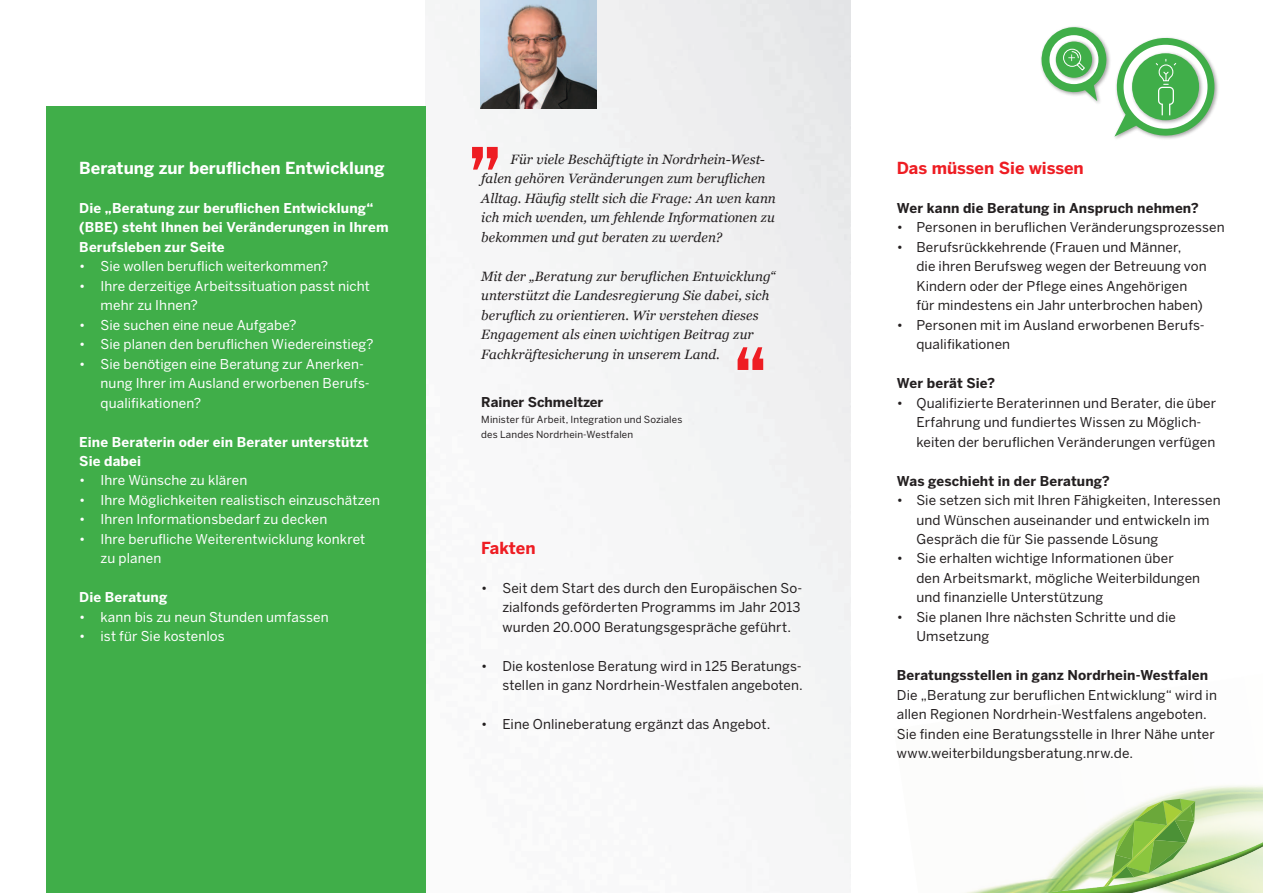
<style>
.page{position:relative;width:1263px;height:893px;background:#fff}
.page>*{position:absolute;margin:0;border:0;box-sizing:border-box;transform-origin:0 0}
.t1{font:700 16.5px "Benton Sans";color:#fff}
.t2{font:700 16.5px "Benton Sans";color:#ee1d23}
.t3{font:13.5px/19.5px "Benton Sans";letter-spacing:.01em;color:#231f20}
.t4{font:13.5px/19.5px "Benton Sans";letter-spacing:.01em;color:#fff}
.t5{font:italic 13.5px/19.5px "Georgia";letter-spacing:.005em;color:#231f20}
.t6{font:700 13.5px/19.5px "Benton Sans";letter-spacing:.01em;color:#fff}
.t7{font:700 13.5px "Benton Sans";letter-spacing:.01em;color:#231f20}
.t8{font:9.75px/15px "Benton Sans";letter-spacing:.015em;color:#231f20}
</style>
<div class="page">
<img style="left:425px;top:0;width:425px;height:893px">
<img style="left:480px;top:0;width:117px;height:108px">
<div style="left:46px;top:106px;width:379px;height:787px;background:#40ae49"></div>
<svg style="left:472px;top:147px;width:26px;height:23px"></svg>
<svg style="left:738px;top:347px;width:25px;height:23px"></svg>
<div style="left:1113px;top:36px;width:106px;height:105px;background:#231f20;opacity:.4"></div>
<svg style="left:1041px;top:26px;width:178px;height:112px"></svg>
<img style="left:960px;top:791px;width:303px;height:102px">
<p class="t1" style="left:79px;top:158px;width:307px">Beratung zur beruflichen Entwicklung</p>
<p class="t6" style="left:79px;top:198px;width:311px">Die „Beratung zur beruflichen Entwicklung“ (BBE) steht Ihnen bei Veränderungen in Ihrem<br>Berufsleben zur Seite</p>
<p class="t4" style="left:79px;top:256px;width:250px">• Sie wollen beruflich weiterkommen?</p>
<p class="t4" style="left:101px;top:276px;width:271px;text-indent:-21px">• Ihre derzeitige Arbeitssituation passt nicht mehr zu Ihnen?</p>
<p class="t4" style="left:79px;top:315px;width:219px">• Sie suchen eine neue Aufgabe?</p>
<p class="t4" style="left:79px;top:334px;width:296px">• Sie planen den beruflichen Wiedereinstieg?</p>
<p class="t4" style="left:101px;top:354px;width:271px;text-indent:-21px">• Sie benötigen eine Beratung zur Anerken&shy;nung Ihrer im Ausland erworbenen Berufs&shy;qualifikationen?</p>
<p class="t6" style="left:79px;top:432px;width:291px">Eine Beraterin oder ein Berater unterstützt<br>Sie dabei</p>
<p class="t4" style="left:79px;top:471px;width:170px">• Ihre Wünsche zu klären</p>
<p class="t4" style="left:79px;top:490px;width:302px">• Ihre Möglichkeiten realistisch einzuschätzen</p>
<p class="t4" style="left:79px;top:510px;width:250px">• Ihren Informationsbedarf zu decken</p>
<p class="t4" style="left:101px;top:529px;width:266px;text-indent:-21px">• Ihre berufliche Weiterentwicklung konkret zu planen</p>
<p class="t6" style="left:79px;top:588px;width:90px">Die Beratung</p>
<p class="t4" style="left:79px;top:607px;width:251px">• kann bis zu neun Stunden umfassen</p>
<p class="t4" style="left:79px;top:627px;width:147px">• ist für Sie kostenlos</p>
<p class="t5" style="left:481px;top:149px;width:296px;text-indent:29px">Für viele Beschäftigte in Nordrhein-West&shy;falen gehören Veränderungen zum beruflichen Alltag. Häufig stellt sich die Frage: An wen kann ich mich wenden, um fehlende Informationen zu bekommen und gut beraten zu werden?</p>
<p class="t5" style="left:481px;top:266px;width:296px">Mit der „Beratung zur beruflichen Entwicklung“ unterstützt die Landesregierung Sie dabei, sich beruflich zu orientieren. Wir verstehen dieses Engagement als einen wichtigen Beitrag zur Fachkräftesicherung in unserem Land.</p>
<p class="t7" style="left:481px;top:394px;width:124px">Rainer Schmeltzer</p>
<p class="t8" style="left:481px;top:411px;width:203px">Minister für Arbeit, Integration und Soziales des Landes Nordrhein-Westfalen</p>
<p class="t2" style="left:481px;top:538px;width:56px">Fakten</p>
<p class="t3" style="left:502px;top:578px;width:302px;text-indent:-21px">• Seit dem Start des durch den Europäischen So&shy;zialfonds geförderten Programms im Jahr 2013 wurden 20.000 Beratungsgespräche geführt.</p>
<p class="t3" style="left:481px;top:656px;width:323px;text-align:right">• Die kostenlose Beratung wird in 125 Beratungs&shy;stellen in ganz Nordrhein-Westfalen angeboten.</p>
<p class="t3" style="left:481px;top:714px;width:290px">• Eine Onlineberatung ergänzt das Angebot.</p>
<p class="t2" style="left:897px;top:158px;width:188px">Das müssen Sie wissen</p>
<p class="t7" style="left:897px;top:200px;width:303px">Wer kann die Beratung in Anspruch nehmen?</p>
<p class="t3" style="left:897px;top:217px;width:329px">• Personen in beruflichen Veränderungsprozessen</p>
<p class="t3" style="left:916px;top:237px;width:292px;text-indent:-19px">• Berufsrückkehrende (Frauen und Männer,<br>die ihren Berufsweg wegen der Betreuung von Kindern oder der Pflege eines Angehörigen für mindestens ein Jahr unterbrochen haben)</p>
<p class="t3" style="left:916px;top:315px;width:290px;text-indent:-19px">• Personen mit im Ausland erworbenen Berufs&shy;qualifikationen</p>
<p class="t7" style="left:897px;top:375px;width:100px">Wer berät Sie?</p>
<p class="t3" style="left:916px;top:393px;width:301px;text-indent:-19px">• Qualifizierte Beraterinnen und Berater, die über<br>Erfahrung und fundiertes Wissen zu Möglich&shy;keiten der beruflichen Veränderungen verfügen</p>
<p class="t7" style="left:897px;top:473px;width:215px">Was geschieht in der Beratung?</p>
<p class="t3" style="left:916px;top:490px;width:306px;text-indent:-19px">• Sie setzen sich mit Ihren Fähigkeiten, Interessen und Wünschen auseinander und entwickeln im<br>Gespräch die für Sie passende Lösung</p>
<p class="t3" style="left:916px;top:549px;width:285px;text-indent:-19px">• Sie erhalten wichtige Informationen über den Arbeitsmarkt, mögliche Weiterbildungen und finanzielle Unterstützung</p>
<p class="t3" style="left:916px;top:607px;width:261px;text-indent:-19px">• Sie planen Ihre nächsten Schritte und die<br>Umsetzung</p>
<p class="t7" style="left:897px;top:667px;width:313px">Beratungsstellen in ganz Nordrhein-Westfalen</p>
<p class="t3" style="left:897px;top:685px;width:322px">Die „Beratung zur beruflichen Entwicklung“ wird in allen Regionen Nordrhein-Westfalens angeboten.<br>Sie finden eine Beratungsstelle in Ihrer Nähe unter www.weiterbildungsberatung.nrw.de.</p>
</div>
